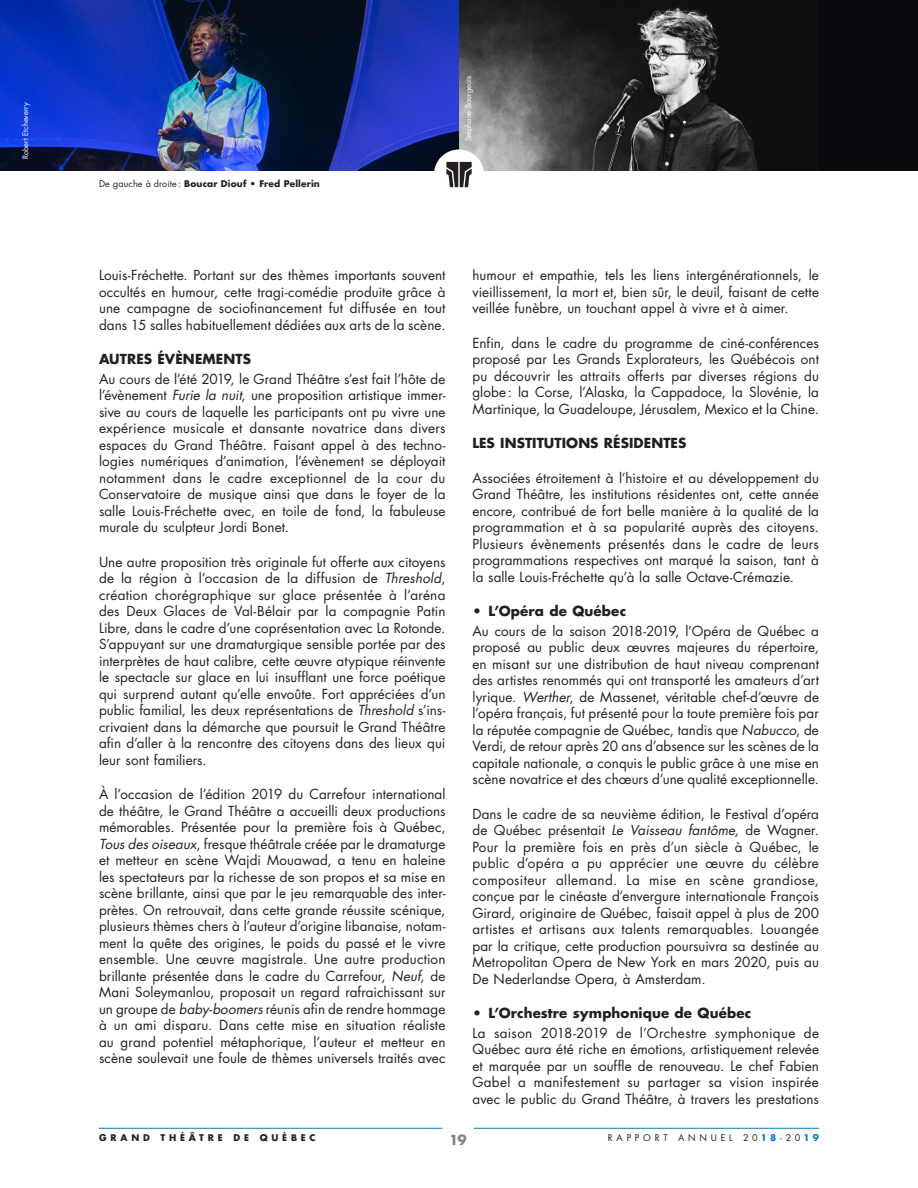
<style>
.page{position:relative;width:918px;height:1188px;background:#fff}
.page>*{position:absolute;margin:0;border:0;box-sizing:border-box;transform-origin:0 0}
.TC{font:13.5px/16.5px "Futura";letter-spacing:.005em;color:#231f20;text-align:justify}
.Ti3{font:700 13.5px "Futura";letter-spacing:.01em;color:#231f20}
.TC-2{font:700 13.5px "Futura";letter-spacing:.005em;color:#231f20}
.t1{font:700 13.5px "Futura";color:#808285}
.Vignette{font:700 9px "Futura";letter-spacing:.025em;color:#231f20}
.t2{font:9px "Futura";letter-spacing:.42em;color:#231f20}
.Vignette-2{font:700 9px "Futura";letter-spacing:.42em;color:#231f20}
.Crédit3{font:7.5px "Futura";color:#fff}
.s1{font-weight:400}
.s2{font-style:italic}
.s3{font-weight:700;color:#007ec5}
</style>
<div class="page">
<div style="left:459px;top:0;width:459px;height:171px;background:#0b090e"></div>
<img style="left:459px;top:0;width:299px;height:171px">
<img style="left:0;top:0;width:459px;height:171px">
<hr style="left:99px;top:1128px;width:343px;height:1px;background:#007ec5">
<hr style="left:474px;top:1128px;width:345px;height:1px;background:#007ec5">
<div style="left:434px;top:149px;width:50px;height:51px;background:#fff;border-radius:50%"></div>
<svg style="left:446px;top:162px;width:26px;height:25px"></svg>
<p class="Crédit3" style="left:21px;top:159px;width:58px;rotate:-90deg">Robert Etcheverry</p>
<p class="Vignette" style="left:99px;top:178px;width:222px"><span class="s1">De gauche à droite:</span> Boucar Diouf • Fred Pellerin</p>
<p class="Crédit3" style="left:464px;top:141px;width:67px;rotate:-90deg">Stéphane Bourgeois</p>
<p class="TC" style="left:99px;top:267px;width:348px">Louis-Fréchette. Portant sur des thèmes importants souvent occultés en humour, cette tragi-comédie produite grâce à une campagne de sociofinancement fut diffusée en tout dans 15 salles habituellement dédiées aux arts de la scène.</p>
<p class="Ti3" style="left:99px;top:350px;width:153px">AUTRES ÉVÈNEMENTS</p>
<p class="TC" style="left:99px;top:371px;width:348px">Au cours de l’été 2019, le Grand Théâtre s’est fait l’hôte de l’évènement <span class="s2">Furie la nuit</span>, une proposition artistique immer&shy;sive au cours de laquelle les participants ont pu vivre une expérience musicale et dansante novatrice dans divers espaces du Grand Théâtre. Faisant appel à des techno&shy;logies numériques d’animation, l’évènement se déployait notamment dans le cadre exceptionnel de la cour du Conservatoire de musique ainsi que dans le foyer de la salle Louis-Fréchette avec, en toile de fond, la fabuleuse murale du sculpteur Jordi Bonet.</p>
<p class="TC" style="left:99px;top:554px;width:348px">Une autre proposition très originale fut offerte aux citoyens de la région à l’occasion de la diffusion de <span class="s2">Threshold</span>, création chorégraphique sur glace présentée à l’aréna des Deux Glaces de Val-Bélair par la compagnie Patin Libre, dans le cadre d’une coprésentation avec La Rotonde.<br>S’appuyant sur une dramaturgique sensible portée par des interprètes de haut calibre, cette œuvre atypique réinvente le spectacle sur glace en lui insufflant une force poétique qui surprend autant qu’elle envoûte. Fort appréciées d’un public familial, les deux représentations de <span class="s2">Threshold</span> s’ins&shy;crivaient dans la démarche que poursuit le Grand Théâtre afin d’aller à la rencontre des citoyens dans des lieux qui leur sont familiers.</p>
<p class="TC" style="left:99px;top:786px;width:348px">À l’occasion de l’édition 2019 du Carrefour international de théâtre, le Grand Théâtre a accueilli deux productions mémorables. Présentée pour la première fois à Québec, <span class="s2">Tous des oiseaux</span>, fresque théâtrale créée par le dramaturge et metteur en scène Wajdi Mouawad, a tenu en haleine les spectateurs par la richesse de son propos et sa mise en scène brillante, ainsi que par le jeu remarquable des inter&shy;prètes. On retrouvait, dans cette grande réussite scénique, plusieurs thèmes chers à l’auteur d’origine libanaise, notam&shy;ment la quête des origines, le poids du passé et le vivre ensemble. Une œuvre magistrale. Une autre production brillante présentée dans le cadre du Carrefour, <span class="s2">Neuf</span>, de Mani Soleymanlou, proposait un regard rafraichissant sur un groupe de <span class="s2">baby-boomers</span> réunis afin de rendre hommage à un ami disparu. Dans cette mise en situation réaliste au grand potentiel métaphorique, l’auteur et metteur en scène soulevait une foule de thèmes universels traités avec</p>
<p class="TC" style="left:472px;top:267px;width:348px">humour et empathie, tels les liens intergénérationnels, le vieillissement, la mort et, bien sûr, le deuil, faisant de cette veillée funèbre, un touchant appel à vivre et à aimer.</p>
<p class="TC" style="left:472px;top:335px;width:348px">Enfin, dans le cadre du programme de ciné-conférences proposé par Les Grands Explorateurs, les Québécois ont pu découvrir les attraits offerts par diverses régions du globe: la Corse, l’Alaska, la Cappadoce, la Slovénie, la Martinique, la Guadeloupe, Jérusalem, Mexico et la Chine.</p>
<p class="TC-2" style="left:472px;top:434px;width:215px">LES INSTITUTIONS RÉSIDENTES</p>
<p class="TC" style="left:472px;top:470px;width:348px">Associées étroitement à l’histoire et au développement du Grand Théâtre, les institutions résidentes ont, cette année encore, contribué de fort belle manière à la qualité de la programmation et à sa popularité auprès des citoyens.<br>Plusieurs évènements présentés dans le cadre de leurs programmations respectives ont marqué la saison, tant à la salle Louis-Fréchette qu’à la salle Octave-Crémazie.</p>
<p class="Ti3" style="left:472px;top:602px;width:155px">• L’Opéra de Québec</p>
<p class="TC" style="left:472px;top:623px;width:348px">Au cours de la saison 2018-2019, l’Opéra de Québec a proposé au public deux œuvres majeures du répertoire, en misant sur une distribution de haut niveau comprenant des artistes renommés qui ont transporté les amateurs d’art lyrique. <span class="s2">Werther</span>, de Massenet, véritable chef-d’œuvre de l’opéra français, fut présenté pour la toute première fois par la réputée compagnie de Québec, tandis que <span class="s2">Nabucco</span>, de Verdi, de retour après 20 ans d’absence sur les scènes de la capitale nationale, a conquis le public grâce à une mise en scène novatrice et des chœurs d’une qualité exceptionnelle.</p>
<p class="TC" style="left:472px;top:806px;width:348px">Dans le cadre de sa neuvième édition, le Festival d’opéra de Québec présentait <span class="s2">Le Vaisseau fantôme,</span> de Wagner.<br>Pour la première fois en près d’un siècle à Québec, le public d’opéra a pu apprécier une œuvre du célèbre compositeur allemand. La mise en scène grandiose, conçue par le cinéaste d’envergure internationale François Girard, originaire de Québec, faisait appel à plus de 200 artistes et artisans aux talents remarquables. Louangée par la critique, cette production poursuivra sa destinée au Metropolitan Opera de New York en mars 2020, puis au De Nederlandse Opera, à Amsterdam.</p>
<p class="Ti3" style="left:472px;top:1004px;width:280px">• L’Orchestre symphonique de Québec</p>
<p class="TC" style="left:472px;top:1025px;width:348px">La saison 2018-2019 de l’Orchestre symphonique de Québec aura été riche en émotions, artistiquement relevée et marquée par un souffle de renouveau. Le chef Fabien Gabel a manifestement su partager sa vision inspirée avec le public du Grand Théâtre, à travers les prestations</p>
<p class="Vignette-2" style="left:99px;top:1132px;width:218px">GRAND THÉÂTRE DE QUÉBEC</p>
<p class="t1" style="left:449px;top:1131px;width:19px">19</p>
<p class="t2" style="left:608px;top:1132px;width:213px">RAPPORT ANNUEL 20<span class="s3">18</span>-20<span class="s3">19</span></p>
</div>
